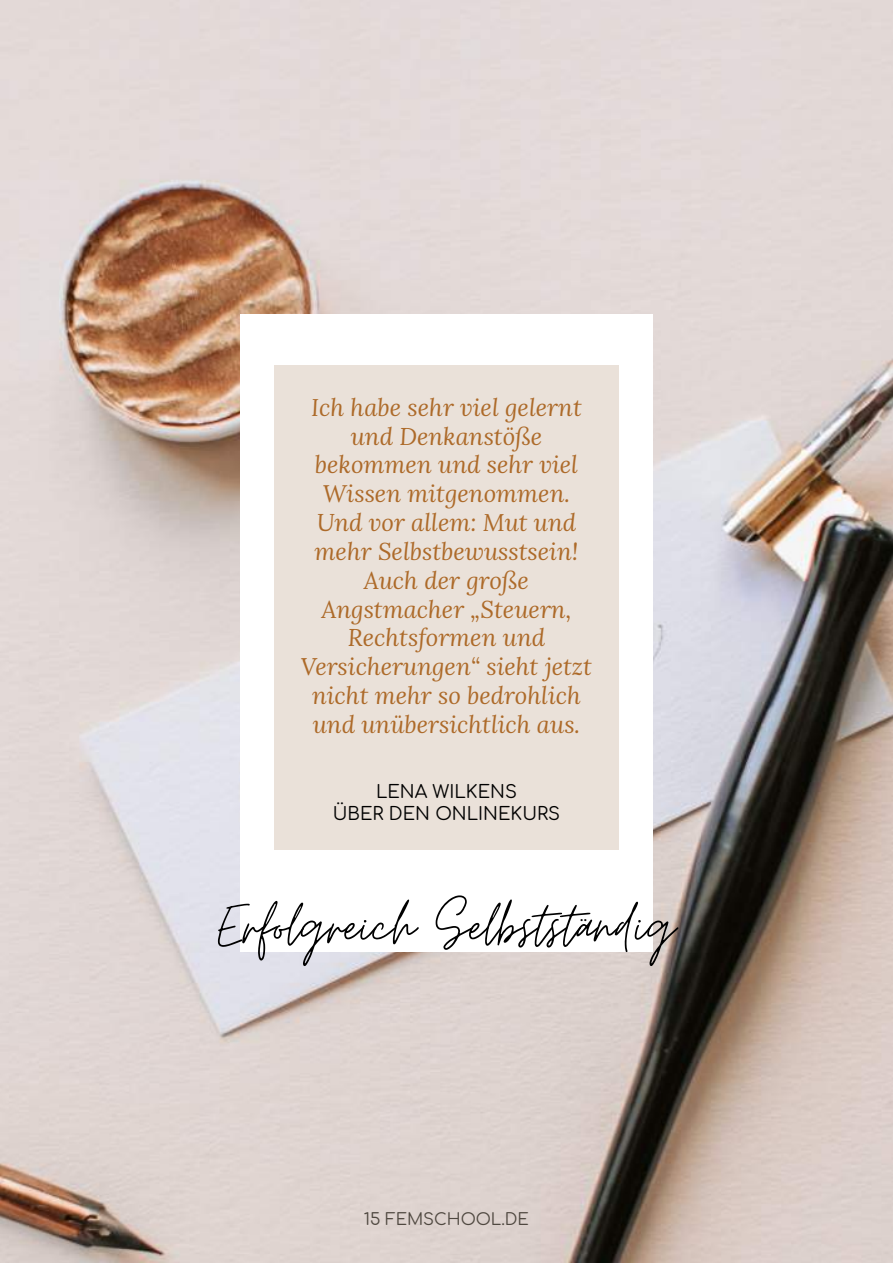
<style>
.page{position:relative;width:893px;height:1263px;background:#fff}
.page>*{position:absolute;margin:0;border:0;box-sizing:border-box;transform-origin:0 0}
.t1{font:67.5px "Moon Time";color:#000}
.t2{font:italic 24px/28.8px "Lora";color:#ad6a29;text-align:center}
.t3{font:18px/21.6px "Comfortaa";color:#000;text-align:center}
.t4{font:18px "Comfortaa";color:#000101}
.t5{font:16.5px "Comfortaa";color:#4f4840}
</style>
<div class="page">
<img style="left:0;top:0;width:893px;height:1263px">
<div style="left:240px;top:315px;width:413px;height:637px;background:#fff"></div>
<div style="left:274px;top:366px;width:345px;height:484px;background:#eae1d9"></div>
<p class="t2" style="left:301px;top:392px;width:293px">Ich habe sehr viel gelernt und Denkanstöße bekommen und sehr viel<br>Wissen mitgenommen.<br>Und vor allem: Mut und mehr Selbstbewusstsein!<br>Auch der große<br>Angstmacher „Steuern,<br>Rechtsformen und<br>Versicherungen“ sieht jetzt nicht mehr so bedrohlich und unübersichtlich aus.</p>
<p class="t3" style="left:333px;top:779px;width:229px">LENA WILKENS<br>ÜBER DEN ONLINEKURS</p>
<h1 class="t1" style="left:218px;top:895px;width:459px">Erfolgreich Selbststandig</h1>
<p class="t4" style="left:580px;top:898px;width:9px">..</p>
<p class="t5" style="left:364px;top:1204px;width:167px">15 FEMSCHOOL.DE</p>
</div>
